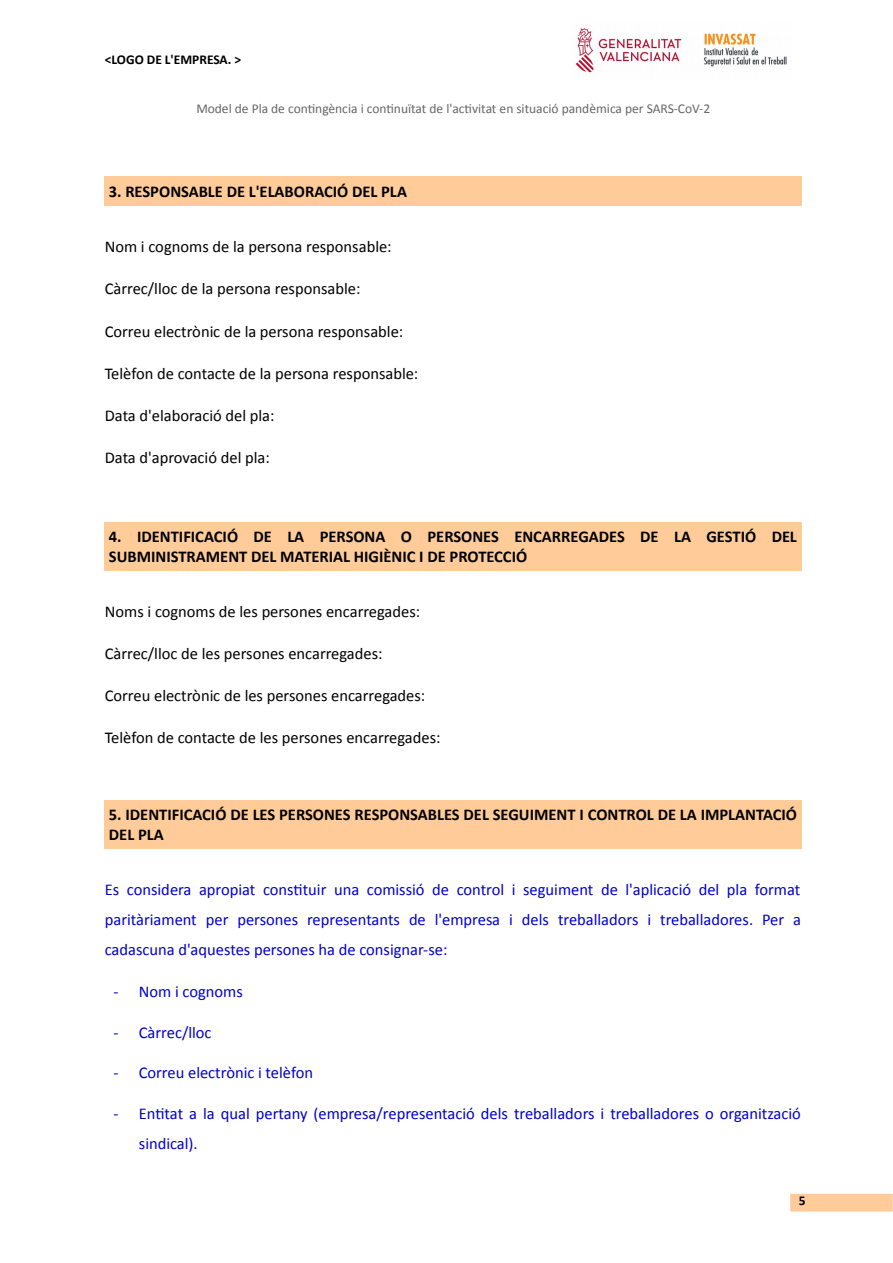
<style>
.page{position:relative;width:893px;height:1263px;background:#fff}
.page>*{position:absolute;margin:0;border:0;box-sizing:border-box;transform-origin:0 0}
.t1{font:16.5px/30.3px "Calibri";color:#00c;text-align:justify}
.t2{font:16.5px "Calibri";color:#000}
.t3{font:700 16.5px/20.1px "Calibri";color:#000}
.t4{font:13.5px "Calibri";letter-spacing:-.005em;color:#666}
.t5{font:700 13.5px "Calibri";color:#000}
</style>
<div class="page">
<div style="left:105px;top:176px;width:697px;height:30px;background:#fc9"></div>
<div style="left:105px;top:522px;width:697px;height:49px;background:#fc9"></div>
<div style="left:105px;top:800px;width:697px;height:48px;background:#fc9"></div>
<div style="left:790px;top:1194px;width:103px;height:17px;background:#fc9"></div>
<img style="left:575px;top:28px;width:212px;height:45px">
<p class="t5" style="left:105px;top:51px;width:138px">&lt;LOGO DE L'EMPRESA. &gt;</p>
<p class="t4" style="left:196px;top:100px;width:515px">Model de Pla de contingència i continuïtat de l'activitat en situació pandèmica per SARS-CoV-2</p>
<p class="t3" style="left:109px;top:181px;width:300px">3. RESPONSABLE DE L'ELABORACIÓ DEL PLA</p>
<p class="t2" style="left:105px;top:237px;width:288px">Nom i cognoms de la persona responsable:</p>
<p class="t2" style="left:105px;top:279px;width:257px">Càrrec/lloc de la persona responsable:</p>
<p class="t2" style="left:105px;top:321px;width:300px">Correu electrònic de la persona responsable:</p>
<p class="t2" style="left:105px;top:363px;width:315px">Telèfon de contacte de la persona responsable:</p>
<p class="t2" style="left:105px;top:405px;width:171px">Data d'elaboració del pla:</p>
<p class="t2" style="left:105px;top:447px;width:167px">Data d'aprovació del pla:</p>
<p class="t3" style="left:109px;top:527px;width:690px">4. IDENTIFICACIÓ DE LA PERSONA O PERSONES ENCARREGADES DE LA GESTIÓ DEL<br>SUBMINISTRAMENT DEL MATERIAL HIGIÈNIC I DE PROTECCIÓ</p>
<p class="t2" style="left:105px;top:601px;width:317px">Noms i cognoms de les persones encarregades:</p>
<p class="t2" style="left:105px;top:643px;width:279px">Càrrec/lloc de les persones encarregades:</p>
<p class="t2" style="left:105px;top:686px;width:322px">Correu electrònic de les persones encarregades:</p>
<p class="t2" style="left:105px;top:728px;width:337px">Telèfon de contacte de les persones encarregades:</p>
<p class="t3" style="left:109px;top:804px;width:690px">5. IDENTIFICACIÓ DE LES PERSONES RESPONSABLES DEL SEGUIMENT I CONTROL DE LA IMPLANTACIÓ<br>DEL PLA</p>
<p class="t1" style="left:105px;top:874px;width:698px">Es considera apropiat constituir una comissió de control i seguiment de l'aplicació del pla format paritàriament per persones representants de l'empresa i dels treballadors i treballadores. Per a cadascuna d'aquestes persones ha de consignar-se:</p>
<p class="t1" style="left:113px;top:976px;width:131px">- Nom i cognoms</p>
<p class="t1" style="left:113px;top:1017px;width:100px">- Càrrec/lloc</p>
<p class="t1" style="left:113px;top:1057px;width:201px">- Correu electrònic i telèfon</p>
<p class="t1" style="left:139px;top:1098px;width:663px;text-indent:-26px">- Entitat a la qual pertany (empresa/representació dels treballadors i treballadores o organització sindical).</p>
<p class="t5" style="left:799px;top:1192px;width:8px">5</p>
</div>
